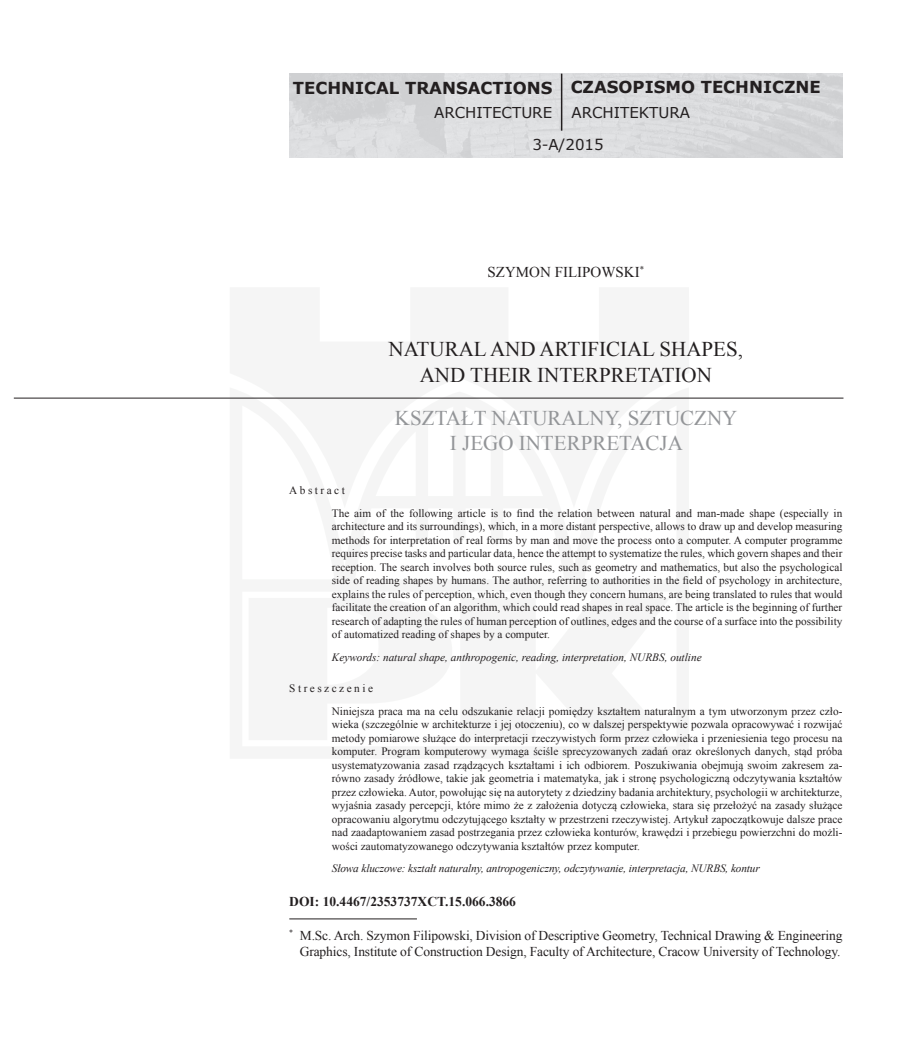
<style>
.page{position:relative;width:919px;height:1046px;background:#fff}
.page>*{position:absolute;margin:0;border:0;box-sizing:border-box;transform-origin:0 0}
.t1{font:21px/25.2px "Times New Roman";color:#231f20;text-align:center}
.t2{font:21px/25.2px "Times New Roman";color:#939598;text-align:center}
.t3{font:700 16.5px "Verdana";color:#231f20}
.t4{font:15px/32px "Verdana";color:#231f20}
.t5{font:15px "Times New Roman";color:#231f20}
.t6{font:13.5px/16.2px "Times New Roman";letter-spacing:-.01em;color:#231f20;text-align:right}
.t7{font:700 13.5px "Times New Roman";color:#231f20}
.t8{font:11.25px/13.5px "Times New Roman";color:#231f20}
.t9{font:italic 11.25px "Times New Roman";letter-spacing:-.01em;color:#231f20}
</style>
<div class="page">
<hr style="left:289px;top:919px;width:128px;height:1px;background:#231f20">
<hr style="left:14px;top:398px;width:829px;height:1px;background:#231f20">
<img style="left:289px;top:74px;width:553px;height:84px">
<hr style="left:561px;top:74px;width:1px;height:57px;background:#231f20">
<h2 class="t3" style="left:570px;top:75px;width:251px">CZASOPISMO TECHNICZNE</h2>
<h3 class="t4" style="left:571px;top:96px;width:120px">ARCHITEKTURA</h3>
<h2 class="t3" style="left:293px;top:76px;width:261px">TECHNICAL TRANSACTIONS</h2>
<h3 class="t4" style="left:532px;top:96px;width:73px;text-indent:-98px">ARCHITECTURE<br>3-A/2015</h3>
<h3 class="t5" style="left:487px;top:262px;width:158px">SZYMON FILIPOWSKI<sup>*</sup></h3>
<h1 class="t1" style="left:388px;top:336px;width:356px">NATURAL AND ARTIFICIAL SHAPES,<br>AND THEIR INTERPRETATION</h1>
<h1 class="t2" style="left:395px;top:405px;width:344px">KSZTAŁT NATURALNY, SZTUCZNY<br>I JEGO INTERPRETACJA</h1>
<p class="t8" style="left:332px;top:479px;width:512px;line-height:22.5px;text-indent:-43px">Abstract<br>The aim of the following article is to find the relation between natural and man-made shape (especially in</p>
<p class="t8" style="left:332px;top:519px;width:512px;text-align:justify">architecture and its surroundings), which, in a more distant perspective, allows to draw up and develop measuring methods for interpretation of real forms by man and move the process onto a computer. A computer programme requires precise tasks and particular data, hence the attempt to systematize the rules, which govern shapes and their reception. The search involves both source rules, such as geometry and mathematics, but also the psychological side of reading shapes by humans. The author, referring to authorities in the field of psychology in architecture, explains the rules of perception, which, even though they concern humans, are being translated to rules that would facilitate the creation of an algorithm, which could read shapes in real space. The article is the beginning of further research of adapting the rules of human perception of outlines, edges and the course of a surface into the possibility of automatized reading of shapes by a computer.</p>
<p class="t9" style="left:332px;top:649px;width:371px">Keywords: natural shape, anthropogenic, reading, interpretation, NURBS, outline</p>
<p class="t8" style="left:332px;top:677px;width:512px;line-height:22.5px;text-indent:-43px">Streszczenie<br>Niniejsza praca ma na celu odszukanie relacji pomiędzy kształtem naturalnym a tym utworzonym przez czło-</p>
<p class="t8" style="left:332px;top:717px;width:512px;text-align:justify">wieka (szczególnie w architekturze i jej otoczeniu), co w dalszej perspektywie pozwala opracowywać i rozwijać metody pomiarowe służące do interpretacji rzeczywistych form przez człowieka i przeniesienia tego procesu na komputer. Program komputerowy wymaga ściśle sprecyzowanych zadań oraz określonych danych, stąd próba usystematyzowania zasad rządzących kształtami i ich odbiorem. Poszukiwania obejmują swoim zakresem za&shy;równo zasady źródłowe, takie jak geometria i matematyka, jak i stronę psychologiczną odczytywania kształtów przez człowieka. Autor, powołując się na autorytety z dziedziny badania architektury, psychologii w architekturze, wyjaśnia zasady percepcji, które mimo że z założenia dotyczą człowieka, stara się przełożyć na zasady służące opracowaniu algorytmu odczytującego kształty w przestrzeni rzeczywistej. Artykuł zapoczątkowuje dalsze prace nad zaadaptowaniem zasad postrzegania przez człowieka konturów, krawędzi i przebiegu powierzchni do możli&shy;wości zautomatyzowanego odczytywania kształtów przez komputer.</p>
<p class="t9" style="left:332px;top:861px;width:429px">Słowa kluczowe: kształt naturalny, antropogeniczny, odczytywanie, interpretacja, NURBS, kontur</p>
<p class="t7" style="left:289px;top:893px;width:228px">DOI: 10.4467/2353737XCT.15.066.3866</p>
<p class="t6" style="left:289px;top:927px;width:554px"><sup>*</sup> M.Sc. Arch. Szymon Filipowski, Division of Descriptive Geometry, Technical Drawing &amp; Engineering<br>Graphics, Institute of Construction Design, Faculty of Architecture, Cracow University of Technology.</p>
</div>
